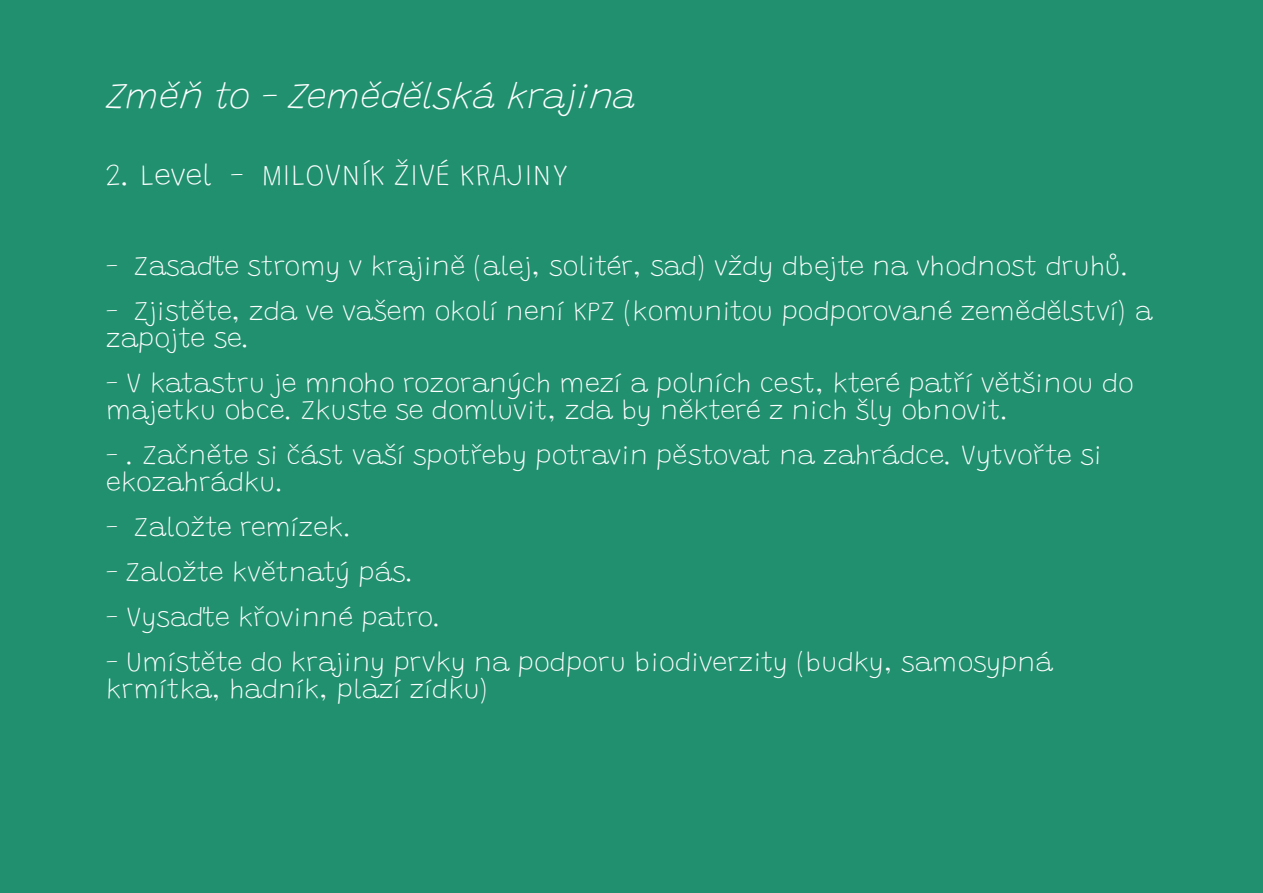
<style>
.page{position:relative;width:1263px;height:893px;background:#21906f}
.page>*{position:absolute;margin:0;border:0;box-sizing:border-box;transform-origin:0 0}
.t1{font:italic 100 36px "Grandstander";color:#fff}
.t2{font:100 30px "Grandstander";color:#fff}
.t3{font:100 27px/27px "Grandstander";color:#fff}
</style>
<div class="page">
<hr style="left:1262px;top:0;width:1px;height:893px;background:#197b6f">
<h1 class="t1" style="left:106px;top:82px;width:531px">Změň to - Zemědělská krajina</h1>
<p class="t2" style="left:106px;top:163px;width:463px">2. Level - MILOVNÍK ŽIVÉ KRAJINY</p>
<p class="t3" style="left:106px;top:255px;width:1025px">- Zasaďte stromy v krajině (alej, solitér, sad) vždy dbejte na vhodnost druhů.</p>
<p class="t3" style="left:106px;top:300px;width:1048px">- Zjistěte, zda ve vašem okolí není KPZ (komunitou podporované zemědělství) a zapojte se.</p>
<p class="t3" style="left:106px;top:372px;width:1029px">- V katastru je mnoho rozoraných mezí a polních cest, které patří většinou do majetku obce. Zkuste se domluvit, zda by některé z nich šly obnovit.</p>
<p class="t3" style="left:106px;top:444px;width:997px">- . Začněte si část vaší spotřeby potravin pěstovat na zahrádce. Vytvořte si ekozahrádku.</p>
<p class="t3" style="left:106px;top:516px;width:247px">- Založte remízek.</p>
<p class="t3" style="left:106px;top:561px;width:309px">- Založte květnatý pás.</p>
<p class="t3" style="left:106px;top:606px;width:337px">- Vysaďte křovinné patro.</p>
<p class="t3" style="left:106px;top:651px;width:948px">- Umístěte do krajiny prvky na podporu biodiverzity (budky, samosypná krmítka, hadník, plazí zídku)</p>
</div>
